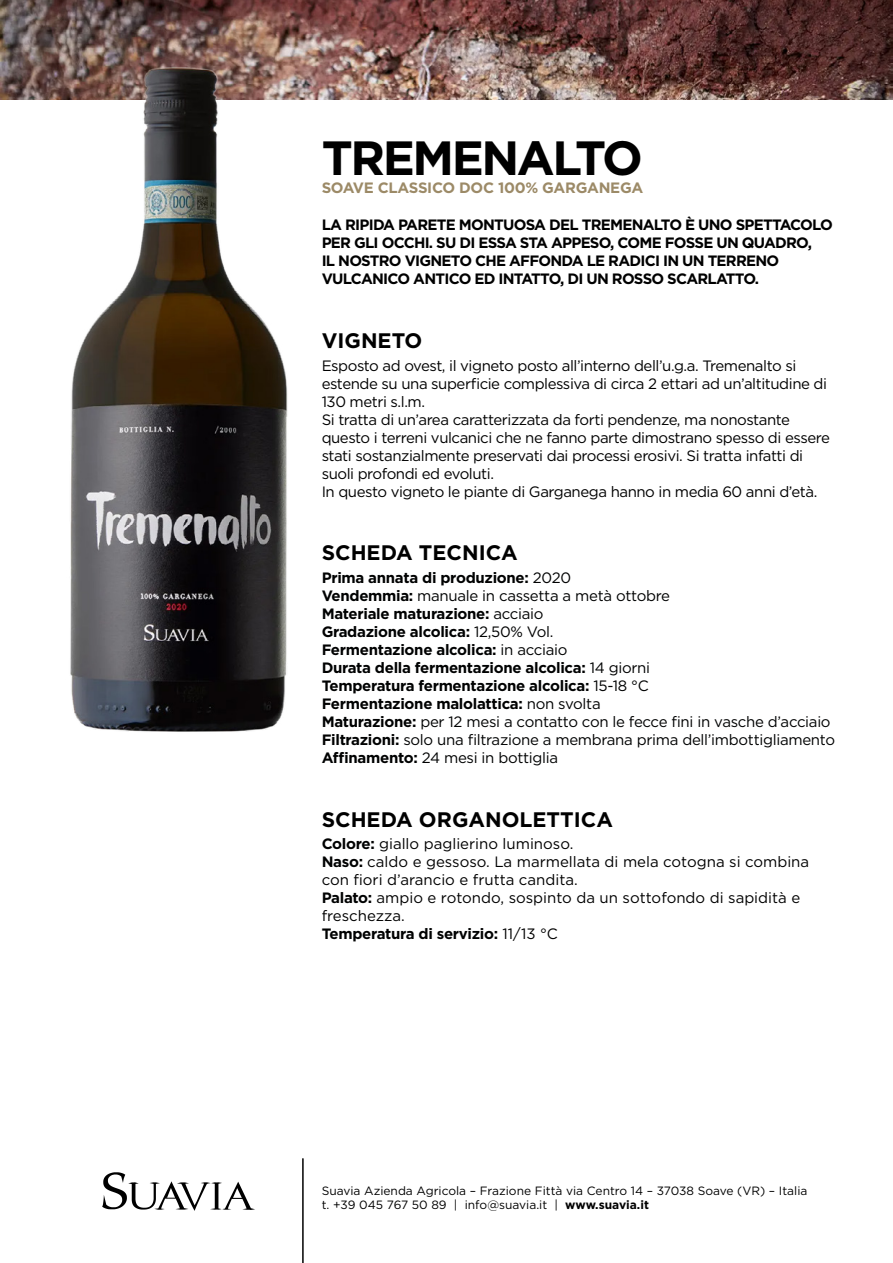
<style>
.page{position:relative;width:893px;height:1263px;background:#fff}
.page>*{position:absolute;margin:0;border:0;box-sizing:border-box;transform-origin:0 0}
.t1{font:700 48px "Gotham";letter-spacing:-.05em;color:#000}
.t2{font:700 21px "Gotham";color:#000}
.t3{font:15px/18px "Gotham";letter-spacing:-.03em;color:#000}
.t4{font:700 15px "Gotham";letter-spacing:-.02em;color:#010202}
.t5{font:15px "Gotham";letter-spacing:-.02em;color:#010202}
.t6{font:700 15px/18px "Gotham";letter-spacing:-.05em;color:#000}
.t7{font:15px/18px "Gotham";color:#000}
.t8{font:700 15px "Gotham";letter-spacing:-.02em;color:#9c8a67}
.t9{font:12px "Gotham";color:#000}
.s1{font-weight:400}
.s2{font-weight:700}
.s3{font-weight:700;color:#010202}
.s4{font-weight:400;color:#000}
</style>
<div class="page">
<img style="left:0;top:0;width:893px;height:100px">
<img style="left:54px;top:0;width:250px;height:732px">
<svg style="left:102px;top:1172px;width:153px;height:39px"></svg>
<hr style="left:302px;top:1159px;width:2px;height:104px;background:#000">
<p class="t1" style="left:322px;top:127px;width:323px">TREMENALTO</p>
<p class="t8" style="left:322px;top:178px;width:323px">SOAVE CLASSICO DOC 100% GARGANEGA</p>
<p class="t6" style="left:322px;top:215px;width:513px">LA RIPIDA PARETE MONTUOSA DEL TREMENALTO È UNO SPETTACOLO PER GLI OCCHI. SU DI ESSA STA APPESO, COME FOSSE UN QUADRO,<br>IL NOSTRO VIGNETO CHE AFFONDA LE RADICI IN UN TERRENO VULCANICO ANTICO ED INTATTO, DI UN ROSSO SCARLATTO.</p>
<p class="t2" style="left:322px;top:327px;width:102px">VIGNETO</p>
<p class="t3" style="left:322px;top:356px;width:507px">Esposto ad ovest, il vigneto posto all’interno dell’u.g.a. Tremenalto si estende su una superficie complessiva di circa 2 ettari ad un’altitudine di<br>130 metri s.l.m.</p>
<p class="t3" style="left:322px;top:410px;width:510px">Si tratta di un’area caratterizzata da forti pendenze, ma nonostante questo i terreni vulcanici che ne fanno parte dimostrano spesso di essere stati sostanzialmente preservati dai processi erosivi. Si tratta infatti di suoli profondi ed evoluti.</p>
<p class="t3" style="left:322px;top:482px;width:497px">In questo vigneto le piante di Garganega hanno in media 60 anni d’età.</p>
<p class="t2" style="left:322px;top:539px;width:198px">SCHEDA TECNICA</p>
<p class="t4" style="left:322px;top:568px;width:251px">Prima annata di produzione: <span class="s1">2020</span></p>
<p class="t5" style="left:322px;top:586px;width:350px"><span class="s2">Vendemmia:</span> manuale in cassetta a metà ottobre</p>
<p class="t4" style="left:322px;top:604px;width:223px">Materiale maturazione: <span class="s1">acciaio</span></p>
<p class="t4" style="left:322px;top:622px;width:233px">Gradazione alcolica: <span class="s1">12,50% Vol.</span></p>
<p class="t4" style="left:322px;top:640px;width:247px">Fermentazione alcolica: <span class="s1">in acciaio</span></p>
<p class="t4" style="left:322px;top:658px;width:330px">Durata della fermentazione alcolica: <span class="s1">14 giorni</span></p>
<p class="t4" style="left:322px;top:676px;width:329px">Temperatura fermentazione alcolica: <span class="s1">15-18 °C</span></p>
<p class="t4" style="left:322px;top:694px;width:281px">Fermentazione malolattica: <span class="s1">non svolta</span></p>
<p class="t5" style="left:322px;top:712px;width:510px"><span class="s2">Maturazione:</span> per 12 mesi a contatto con le fecce fini in vasche d’acciaio</p>
<p class="t5" style="left:322px;top:730px;width:515px"><span class="s2">Filtrazioni:</span> solo una filtrazione a membrana prima dell’imbottigliamento</p>
<p class="t5" style="left:322px;top:748px;width:238px"><span class="s2">Affinamento:</span> 24 mesi in bottiglia</p>
<p class="t2" style="left:322px;top:805px;width:293px">SCHEDA ORGANOLETTICA</p>
<p class="t7" style="left:322px;top:835px;width:253px"><span class="s3">Colore:</span> giallo paglierino luminoso.</p>
<p class="t7" style="left:322px;top:853px;width:489px"><span class="s3">Naso:</span> caldo e gessoso. La marmellata di mela cotogna si combina con fiori d’arancio e frutta candita.</p>
<p class="t7" style="left:322px;top:889px;width:480px"><span class="s3">Palato:</span> ampio e rotondo, sospinto da un sottofondo di sapidità e freschezza.</p>
<p class="t4" style="left:322px;top:924px;width:238px">Temperatura di servizio: <span class="s4">11/13 °C</span></p>
<p class="t9" style="left:322px;top:1183px;width:487px">Suavia Azienda Agricola – Frazione Fittà via Centro 14 – 37038 Soave (VR) – Italia</p>
<p class="t9" style="left:322px;top:1197px;width:329px">t. +39 045 767 50 89 | info@suavia.it | <span class="s2">www.suavia.it</span></p>
</div>
